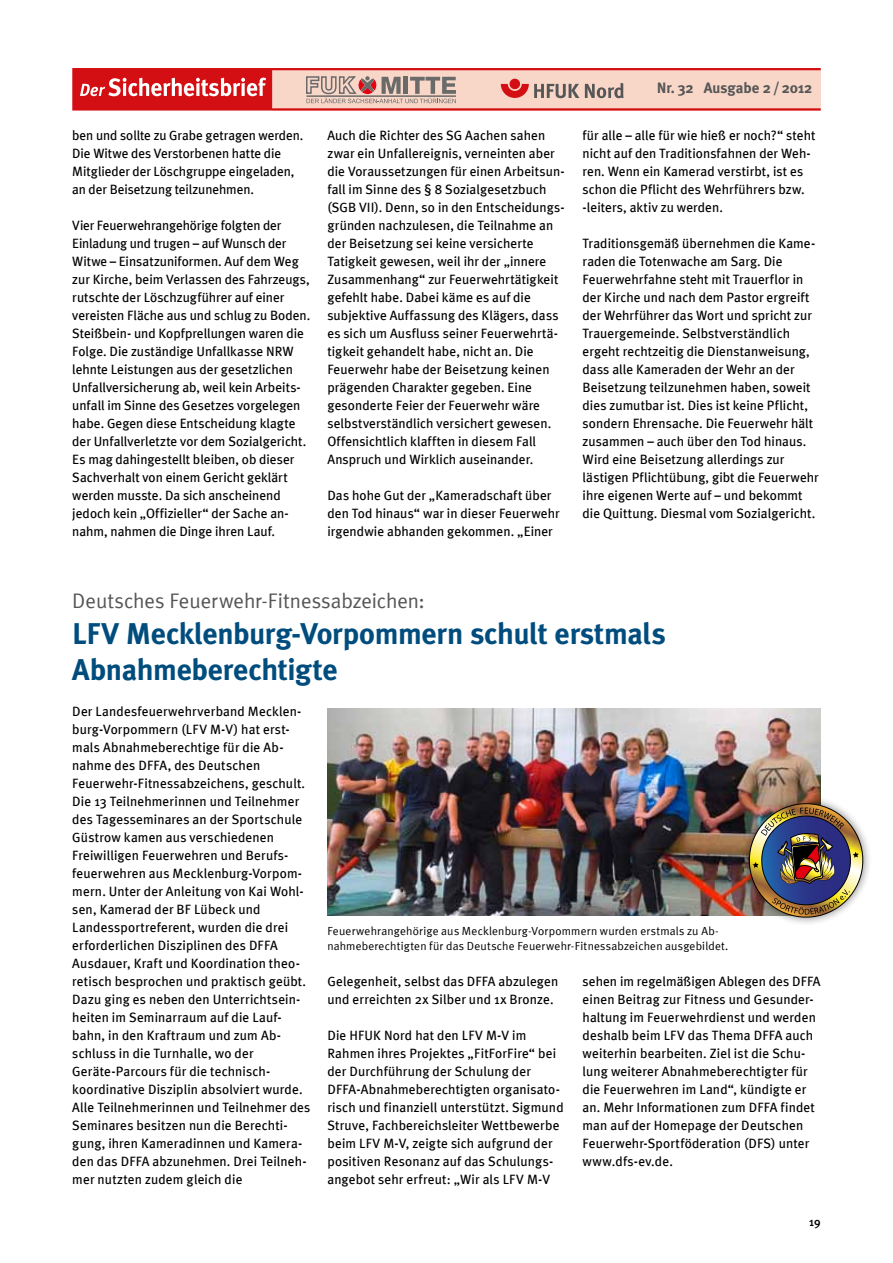
<style>
.page{position:relative;width:893px;height:1263px;background:#fff}
.page>*{position:absolute;margin:0;border:0;box-sizing:border-box;transform-origin:0 0}
.t1{font:700 30px/36px "Meta Plus";letter-spacing:-.01em;color:#004d7d}
.t2{font:21px "Meta Plus Normal";letter-spacing:-.005em;color:#565656}
.t3{font:700 15px "Meta Plus";color:#565656}
.t4{font:13.5px/18px "Meta Plus";letter-spacing:.005em;color:#000}
.t5{font:500 12px "Meta Plus";color:#000}
.t6{font:11.7px/15px "Meta Plus Normal";letter-spacing:.015em;color:#000}
</style>
<div class="page">
<svg style="left:72px;top:68px;width:749px;height:43px;background:#e2928b"></svg>
<img style="left:327px;top:708px;width:494px;height:208px">
<div style="left:740px;top:794px;width:132px;height:132px;background:#000;opacity:.5"></div>
<img style="left:745px;top:800px;width:121px;height:121px">
<p class="t4" style="left:72px;top:127px;width:233px">ben und sollte zu Grabe getragen werden.<br>Die Witwe des Verstorbenen hatte die Mitglieder der Löschgruppe eingeladen, an der Beisetzung teilzunehmen.</p>
<p class="t4" style="left:72px;top:216px;width:240px">Vier Feuerwehrangehörige folgten der Einladung und trugen – auf Wunsch der Witwe – Einsatzuniformen. Auf dem Weg zur Kirche, beim Verlassen des Fahrzeugs, rutschte der Löschzugführer auf einer vereisten Fläche aus und schlug zu Boden.<br>Steißbein- und Kopfprellungen waren die Folge. Die zuständige Unfallkasse NRW lehnte Leistungen aus der gesetzlichen Unfallversicherung ab, weil kein Arbeits&shy;unfall im Sinne des Gesetzes vorgelegen habe. Gegen diese Entscheidung klagte der Unfallverletzte vor dem Sozialgericht.<br>Es mag dahingestellt bleiben, ob dieser Sachverhalt von einem Gericht geklärt werden musste. Da sich anscheinend jedoch kein „Offizieller“ der Sache an&shy;nahm, nahmen die Dinge ihren Lauf.</p>
<p class="t4" style="left:327px;top:126px;width:239px">Auch die Richter des SG Aachen sahen zwar ein Unfallereignis, verneinten aber die Voraussetzungen für einen Arbeitsun&shy;fall im Sinne des § 8 Sozialgesetzbuch (SGB VII). Denn, so in den Entscheidungs&shy;gründen nachzulesen, die Teilnahme an der Beisetzung sei keine versicherte Tatigkeit gewesen, weil ihr der „innere Zusammenhang“ zur Feuerwehrtätigkeit gefehlt habe. Dabei käme es auf die subjektive Auffassung des Klägers, dass es sich um Ausfluss seiner Feuerwehrtä&shy;tigkeit gehandelt habe, nicht an. Die Feuerwehr habe der Beisetzung keinen prägenden Charakter gegeben. Eine gesonderte Feier der Feuerwehr wäre selbstverständlich versichert gewesen.<br>Offensichtlich klafften in diesem Fall Anspruch und Wirklich auseinander.</p>
<p class="t4" style="left:327px;top:486px;width:234px">Das hohe Gut der „Kameradschaft über den Tod hinaus“ war in dieser Feuerwehr irgendwie abhanden gekommen. „Einer</p>
<p class="t3" style="left:657px;top:79px;width:157px">Nr. 32 Ausgabe 2/2012</p>
<p class="t4" style="left:583px;top:126px;width:234px">für alle – alle für wie hieß er noch?“ steht nicht auf den Traditionsfahnen der Weh&shy;ren. Wenn ein Kamerad verstirbt, ist es schon die Pflicht des Wehrführers bzw. -leiters, aktiv zu werden.</p>
<p class="t4" style="left:583px;top:234px;width:238px">Traditionsgemäß übernehmen die Kame&shy;raden die Totenwache am Sarg. Die Feuerwehrfahne steht mit Trauerflor in der Kirche und nach dem Pastor ergreift der Wehrführer das Wort und spricht zur Trauergemeinde. Selbstverständlich ergeht rechtzeitig die Dienstanweisung, dass alle Kameraden der Wehr an der Beisetzung teilzunehmen haben, soweit dies zumutbar ist. Dies ist keine Pflicht, sondern Ehrensache. Die Feuerwehr hält zusammen – auch über den Tod hinaus.<br>Wird eine Beisetzung allerdings zur lästigen Pflichtübung, gibt die Feuerwehr ihre eigenen Werte auf – und bekommt die Quittung. Diesmal vom Sozialgericht.</p>
<h2 class="t2" style="left:72px;top:589px;width:354px">Deutsches Feuerwehr-Fitnessabzeichen:</h2>
<h1 class="t1" style="left:72px;top:616px;width:595px">LFV Mecklenburg-Vorpommern schult erstmals<br>Abnahmeberechtigte</h1>
<p class="t4" style="left:72px;top:702px;width:240px">Der Landesfeuerwehrverband Mecklen&shy;burg-Vorpommern (LFV M-V) hat erst&shy;mals Abnahmeberechtige für die Ab&shy;nahme des DFFA, des Deutschen Feuerwehr-Fitnessabzeichens, geschult.<br>Die 13 Teilnehmerinnen und Teilnehmer des Tagesseminares an der Sportschule Güstrow kamen aus verschiedenen Freiwilligen Feuerwehren und Berufs&shy;feuerwehren aus Mecklenburg-Vorpom&shy;mern. Unter der Anleitung von Kai Wohl&shy;sen, Kamerad der BF Lübeck und Landessportreferent, wurden die drei erforderlichen Disziplinen des DFFA Ausdauer, Kraft und Koordination theo&shy;retisch besprochen und praktisch geübt.<br>Dazu ging es neben den Unterrichtsein&shy;heiten im Seminarraum auf die Lauf&shy;bahn, in den Kraftraum und zum Ab&shy;schluss in die Turnhalle, wo der Geräte-Parcours für die technisch&shy;koordinative Disziplin absolviert wurde.<br>Alle Teilnehmerinnen und Teilnehmer des Seminares besitzen nun die Berechti&shy;gung, ihren Kameradinnen und Kamera&shy;den das DFFA abzunehmen. Drei Teilneh&shy;mer nutzten zudem gleich die</p>
<p class="t6" style="left:327px;top:924px;width:401px">Feuerwehrangehörige aus Mecklenburg-Vorpommern wurden erstmals zu Ab&shy;nahmeberechtigten für das Deutsche Feuerwehr-Fitnessabzeichen ausgebildet.</p>
<p class="t4" style="left:327px;top:973px;width:232px">Gelegenheit, selbst das DFFA abzulegen und erreichten 2x Silber und 1x Bronze.</p>
<p class="t4" style="left:327px;top:1027px;width:238px">Die HFUK Nord hat den LFV M-V im Rahmen ihres Projektes „FitForFire“ bei der Durchführung der Schulung der DFFA-Abnahmeberechtigten organisato&shy;risch und finanziell unterstützt. Sigmund Struve, Fachbereichsleiter Wettbewerbe beim LFV M-V, zeigte sich aufgrund der positiven Resonanz auf das Schulungs&shy;angebot sehr erfreut: „Wir als LFV M-V</p>
<p class="t4" style="left:583px;top:972px;width:239px">sehen im regelmäßigen Ablegen des DFFA einen Beitrag zur Fitness und Gesunder&shy;haltung im Feuerwehrdienst und werden deshalb beim LFV das Thema DFFA auch weiterhin bearbeiten. Ziel ist die Schu&shy;lung weiterer Abnahmeberechtigter für die Feuerwehren im Land“, kündigte er an. Mehr Informationen zum DFFA findet man auf der Homepage der Deutschen Feuerwehr-Sportföderation (DFS) unter www.dfs-ev.de.</p>
<p class="t5" style="left:809px;top:1215px;width:13px">19</p>
</div>
